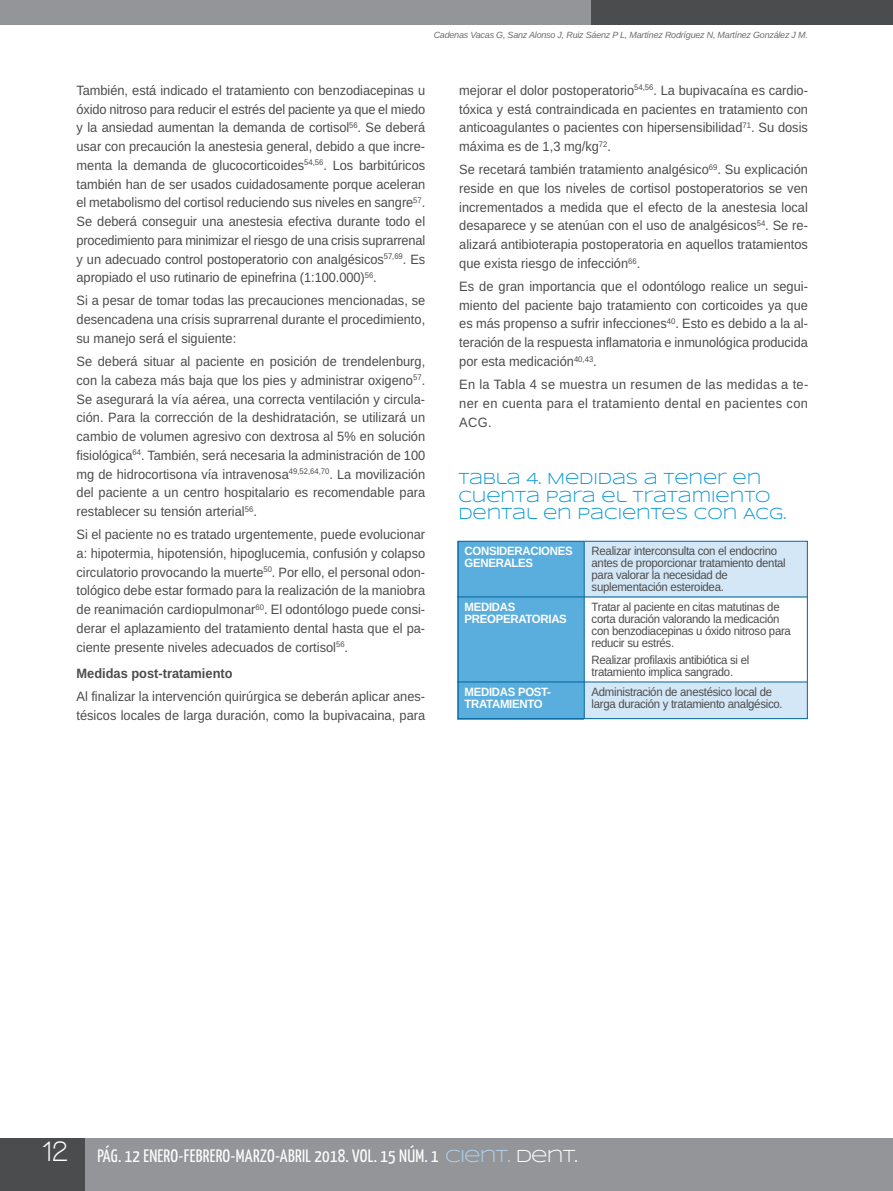
<style>
.page{position:relative;width:893px;height:1191px;background:#fff}
.page>*{position:absolute;margin:0;border:0;box-sizing:border-box;transform-origin:0 0}
.t1{font:700 30px "Walkway";color:#fff;scale:.9 1}
.t2{font:18px "Yanone Kaffeesatz";letter-spacing:.015em;color:#fff}
.t3{font:16.5px/17.2px "Syncopate";letter-spacing:-.005em;color:#0a98d4;scale:.95 1}
.t4{font:13.5px/18.8px "Arimo";color:#4b4c4d;text-align:justify;scale:.95 1}
.t5{font:700 13.5px "Arimo";color:#4b4c4d;scale:.95 1}
.t6{font:12px/12px "Arimo";letter-spacing:-.025em;color:#4b4c4d;scale:.95 1}
.t7{font:700 12px/12px "Arimo";letter-spacing:-.025em;color:#fff;scale:.95 1}
.t8{font:italic 9px "Arimo";letter-spacing:-.025em;color:#6c6d70}
.s1{font-family:"Syncopate";color:#add2ed}
.s2{font-family:"Syncopate"}
</style>
<div class="page">
<div style="left:0;top:1138px;width:893px;height:53px;background:#939598"></div>
<div style="left:0;top:0;width:599px;height:25px;background:#939598"></div>
<div style="left:591px;top:0;width:302px;height:25px;background:#4b4c4d"></div>
<div style="left:0;top:1138px;width:85px;height:53px;background:#4b4c4d"></div>
<div style="left:458px;top:541px;width:349px;height:56px;background:#d4e7f6"></div>
<div style="left:458px;top:682px;width:349px;height:36px;background:#d4e7f6"></div>
<div style="left:458px;top:541px;width:126px;height:178px;background:#5aaede"></div>
<div style="left:458px;top:541px;width:350px;height:178px;border:1px solid #00649e"></div>
<hr style="left:584px;top:541px;width:1px;height:177px;background:#00649e">
<hr style="left:457px;top:596px;width:350px;height:1px;background:#00649e">
<hr style="left:457px;top:681px;width:350px;height:1px;background:#00649e">
<p class="t8" style="left:434px;top:29px;width:376px">Cadenas Vacas G, Sanz Alonso J, Ruiz Sáenz P L, Martínez Rodríguez N, Martínez González J M.</p>
<p class="t4" style="left:77px;top:81px;width:369px">También, está indicado el tratamiento con benzodiacepinas u óxido nitroso para reducir el estrés del paciente ya que el miedo y la ansiedad aumentan la demanda de cortisol<sup>56</sup>. Se deberá usar con precaución la anestesia general, debido a que incre&shy;menta la demanda de glucocorticoides<sup>54,56</sup>. Los barbitúricos también han de ser usados cuidadosamente porque aceleran el metabolismo del cortisol reduciendo sus niveles en sangre<sup>57</sup>.<br>Se deberá conseguir una anestesia efectiva durante todo el procedimiento para minimizar el riesgo de una crisis suprarrenal y un adecuado control postoperatorio con analgésicos<sup>57,69</sup>. Es apropiado el uso rutinario de epinefrina (1:100.000)<sup>56</sup>.</p>
<p class="t4" style="left:77px;top:291px;width:369px">Si a pesar de tomar todas las precauciones mencionadas, se desencadena una crisis suprarrenal durante el procedimiento, su manejo será el siguiente:</p>
<p class="t4" style="left:77px;top:352px;width:369px">Se deberá situar al paciente en posición de trendelenburg, con la cabeza más baja que los pies y administrar oxigeno<sup>57</sup>.<br>Se asegurará la vía aérea, una correcta ventilación y circula&shy;ción. Para la corrección de la deshidratación, se utilizará un cambio de volumen agresivo con dextrosa al 5% en solución fisiológica<sup>64</sup>. También, será necesaria la administración de 100 mg de hidrocortisona vía intravenosa<sup>49,52,64,70</sup>. La movilización del paciente a un centro hospitalario es recomendable para restablecer su tensión arterial<sup>56</sup>.</p>
<p class="t4" style="left:77px;top:525px;width:369px">Si el paciente no es tratado urgentemente, puede evolucionar a: hipotermia, hipotensión, hipoglucemia, confusión y colapso circulatorio provocando la muerte<sup>50</sup>. Por ello, el personal odon&shy;tológico debe estar formado para la realización de la maniobra de reanimación cardiopulmonar<sup>60</sup>. El odontólogo puede consi&shy;derar el aplazamiento del tratamiento dental hasta que el pa&shy;ciente presente niveles adecuados de cortisol<sup>56</sup>.</p>
<p class="t5" style="left:77px;top:664px;width:166px">Medidas post-tratamiento</p>
<p class="t4" style="left:77px;top:687px;width:369px">Al finalizar la intervención quirúrgica se deberán aplicar anes&shy;tésicos locales de larga duración, como la bupivacaina, para</p>
<p class="t4" style="left:459px;top:81px;width:369px">mejorar el dolor postoperatorio<sup>54,56</sup>. La bupivacaína es cardio&shy;tóxica y está contraindicada en pacientes en tratamiento con anticoagulantes o pacientes con hipersensibilidad<sup>71</sup>. Su dosis máxima es de 1,3 mg/kg<sup>72</sup>.</p>
<p class="t4" style="left:459px;top:160px;width:369px">Se recetará también tratamiento analgésico<sup>69</sup>. Su explicación reside en que los niveles de cortisol postoperatorios se ven incrementados a medida que el efecto de la anestesia local desaparece y se atenúan con el uso de analgésicos<sup>54</sup>. Se re&shy;alizará antibioterapia postoperatoria en aquellos tratamientos que exista riesgo de infección<sup>66</sup>.</p>
<p class="t4" style="left:459px;top:277px;width:369px">Es de gran importancia que el odontólogo realice un segui&shy;miento del paciente bajo tratamiento con corticoides ya que es más propenso a sufrir infecciones<sup>40</sup>. Esto es debido a la al&shy;teración de la respuesta inflamatoria e inmunológica producida por esta medicación<sup>40,43</sup>.</p>
<p class="t4" style="left:459px;top:375px;width:369px">En la Tabla 4 se muestra un resumen de las medidas a te&shy;ner en cuenta para el tratamiento dental en pacientes con ACG.</p>
<p class="t3" style="left:458px;top:470px;width:347px">TABLA 4. MEDIDAS A TENER EN<br>CUENTA PARA EL TRATAMIENTO<br>DENTAL EN PACIENTES CON ACG.</p>
<p class="t7" style="left:465px;top:545px;width:115px">CONSIDERACIONES<br>GENERALES</p>
<p class="t7" style="left:465px;top:601px;width:109px">MEDIDAS<br>PREOPERATORIAS</p>
<p class="t6" style="left:592px;top:545px;width:206px">Realizar interconsulta con el endocrino antes de proporcionar tratamiento dental para valorar la necesidad de suplementación esteroidea.</p>
<p class="t6" style="left:592px;top:601px;width:211px">Tratar al paciente en citas matutinas de corta duración valorando la medicación con benzodiacepinas u óxido nitroso para reducir su estrés.</p>
<p class="t6" style="left:592px;top:653px;width:167px">Realizar profilaxis antibiótica si el tratamiento implica sangrado.</p>
<p class="t6" style="left:592px;top:686px;width:203px">Administración de anestésico local de larga duración y tratamiento analgésico.</p>
<p class="t7" style="left:465px;top:686px;width:93px">MEDIDAS POST-<br>TRATAMIENTO</p>
<h1 class="t1" style="left:41px;top:1134px;width:31px">12</h1>
<h2 class="t2" style="left:98px;top:1144px;width:482px">PÁG. 12 ENERO-FEBRERO-MARZO-ABRIL 2018. VOL. 15 NÚM. 1 <span class="s1">CIENT.</span> <span class="s2">DENT.</span></h2>
</div>
